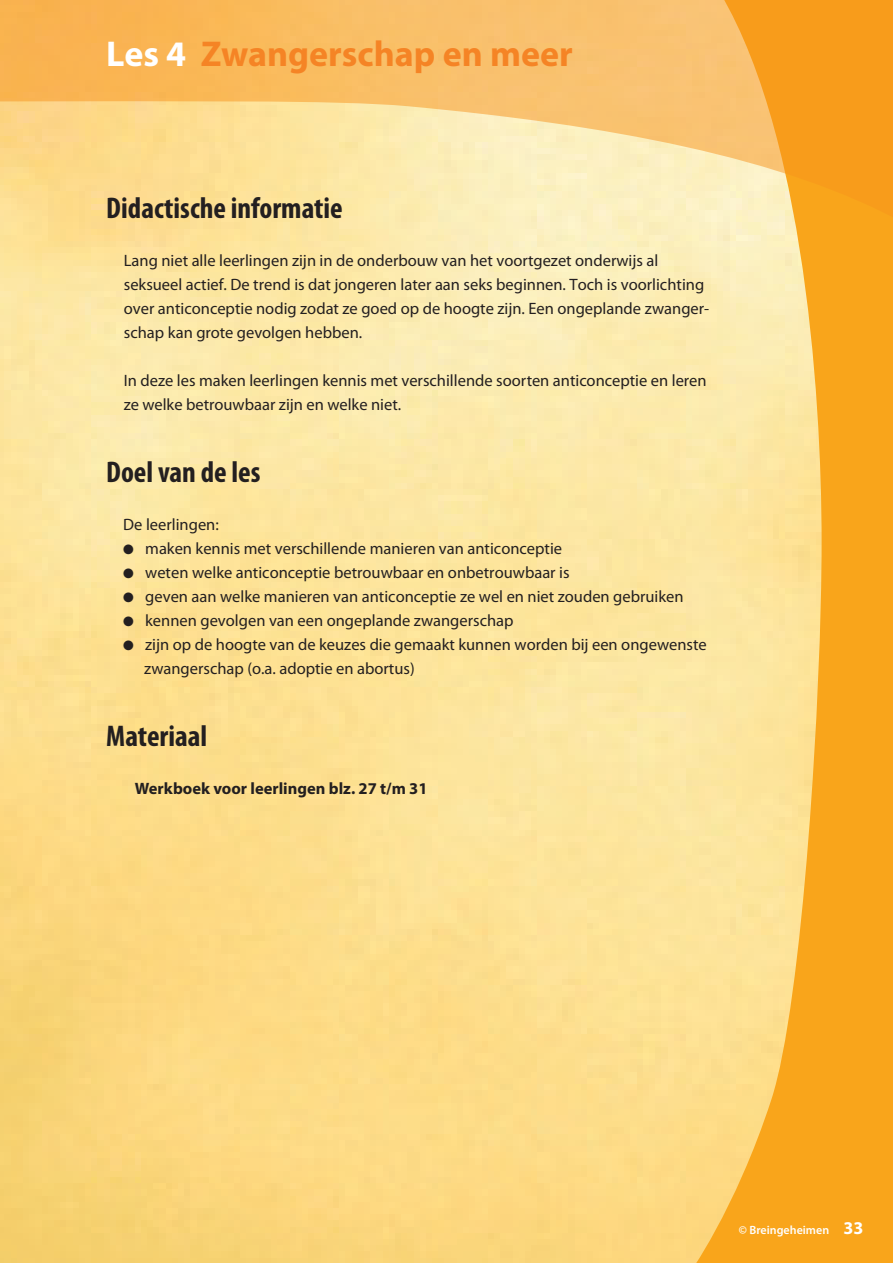
<style>
.page{position:relative;width:893px;height:1263px;background:#fff}
.page>*{position:absolute;margin:0;border:0;box-sizing:border-box;transform-origin:0 0}
.t1{font:700 36px "Myriad Pro";color:#f58425}
.t2{font:700 condensed 30px "Myriad Pro";color:#231f20}
.t3{font:700 18px "Myriad Pro";color:#fff}
.t4{font:16.5px/24px "Myriad Pro";color:#231f20}
.t5{font:700 16.5px "Myriad Pro";color:#231f20}
.t6{font:600 12px "Myriad Pro";color:#fff}
.s1{color:#fff}
</style>
<div class="page">
<img style="left:0;top:224px;width:688px;height:1039px">
<svg style="left:688px;top:224px;width:205px;height:1039px;background:#fac761"></svg>
<svg style="left:0;top:0;width:893px;height:224px;background:#fac976"></svg>
<h1 class="t1" style="left:106px;top:33px;width:468px"><span class="s1">Les 4</span> Zwangerschap en meer</h1>
<h2 class="t2" style="left:106px;top:192px;width:238px">Didactische informatie</h2>
<p class="t4" style="left:124px;top:249px;width:587px">Lang niet alle leerlingen zijn in de onderbouw van het voortgezet onderwijs al seksueel actief. De trend is dat jongeren later aan seks beginnen. Toch is voorlichting over anticonceptie nodig zodat ze goed op de hoogte zijn. Een ongeplande zwanger&shy;schap kan grote gevolgen hebben.</p>
<p class="t4" style="left:124px;top:369px;width:584px">In deze les maken leerlingen kennis met verschillende soorten anticonceptie en leren ze welke betrouwbaar zijn en welke niet.</p>
<h2 class="t2" style="left:106px;top:456px;width:156px">Doel van de les</h2>
<p class="t4" style="left:123px;top:513px;width:97px">De leerlingen:</p>
<p class="t4" style="left:123px;top:537px;width:440px">● maken kennis met verschillende manieren van anticonceptie</p>
<p class="t4" style="left:123px;top:561px;width:448px">● weten welke anticonceptie betrouwbaar en onbetrouwbaar is</p>
<p class="t4" style="left:123px;top:585px;width:562px">● geven aan welke manieren van anticonceptie ze wel en niet zouden gebruiken</p>
<p class="t4" style="left:123px;top:609px;width:392px">● kennen gevolgen van een ongeplande zwangerschap</p>
<p class="t4" style="left:144px;top:633px;width:564px;text-indent:-21px">● zijn op de hoogte van de keuzes die gemaakt kunnen worden bij een ongewenste zwangerschap (o.a. adoptie en abortus)</p>
<h2 class="t2" style="left:106px;top:720px;width:102px">Materiaal</h2>
<p class="t5" style="left:135px;top:779px;width:294px">Werkboek voor leerlingen blz. 27 t/m 31</p>
<p class="t6" style="left:739px;top:1223px;width:92px">© Breingeheimen</p>
<p class="t3" style="left:843px;top:1218px;width:21px">33</p>
</div>
